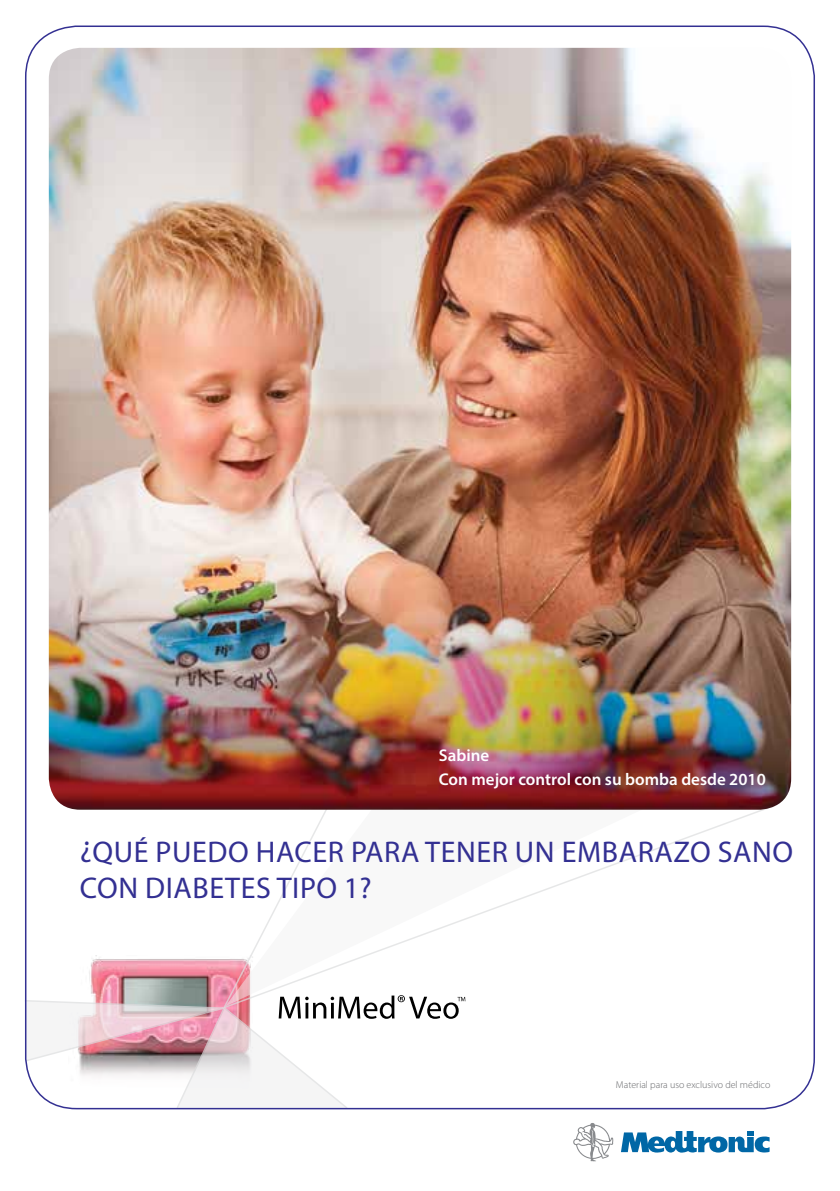
<style>
.page{position:relative;width:840px;height:1191px;background:#fff}
.page>*{position:absolute;margin:0;border:0;box-sizing:border-box;transform-origin:0 0}
.t1{font:30px/36px "Myriad Pro";letter-spacing:.02em;color:#333092}
.t2{font:600 17px/24px "Myriad Pro";color:#fff}
.t3{font:300 10px "Myriad Pro";color:#67686b}
</style>
<div class="page">
<img style="left:89px;top:955px;width:132px;height:40px">
<svg style="left:225px;top:809px;width:541px;height:193px"></svg>
<svg style="left:24px;top:995px;width:441px;height:115px"></svg>
<img style="left:49px;top:48px;width:741px;height:761px">
<svg style="left:573px;top:1123px;width:40px;height:38px"></svg>
<svg style="left:621px;top:1131px;width:148px;height:21px"></svg>
<p class="t2" style="left:438px;top:742px;width:328px">Sabine<br>Con mejor control con su bomba desde 2010</p>
<p class="t1" style="left:80px;top:834px;width:714px">¿QUÉ PUEDO HACER PARA TENER UN EMBARAZO SANO<br>CON DIABETES TIPO 1?</p>
<p class="t3" style="left:615px;top:1079px;width:156px">Material para uso exclusivo del médico</p>
</div>
